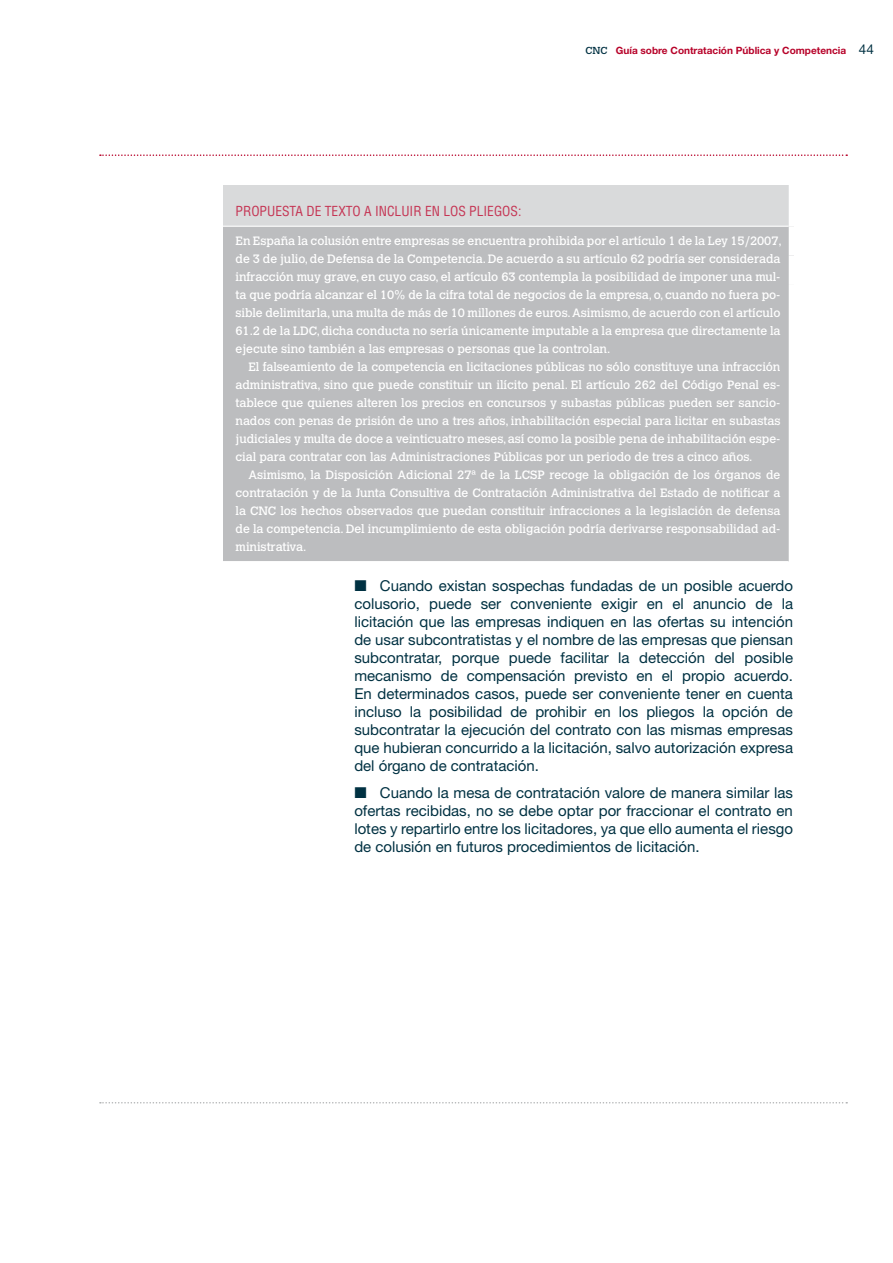
<style>
.page{position:relative;width:893px;height:1263px;background:#fff}
.page>*{position:absolute;margin:0;border:0;box-sizing:border-box;transform-origin:0 0}
.t1{font:15px/18px "Helvetica Neue";color:#003142;text-align:justify}
.t2{font:condensed 13.5px "Helvetica";color:#c53554}
.t3{font:12px/18px "Calvert MT Std";letter-spacing:-.005em;color:#fff;text-align:justify}
.t4{font:700 10.05px "Helvetica Neue";color:#b70229}
.s1{font-family:"Calvert MT Std";font-weight:400;color:#003142}
.s2{font-weight:400;font-size:13.5px;color:#003142}
.s3{font-family:"Flama";font-weight:300}
</style>
<div class="page">
<svg style="left:100px;top:1102px;width:747px;height:1px"></svg>
<svg style="left:100px;top:154px;width:747px;height:2px"></svg>
<div style="left:223px;top:185px;width:570px;height:41px;background:#d9dadb"></div>
<div style="left:223px;top:226px;width:570px;height:336px;background:#bcbdbf"></div>
<div style="left:789px;top:185px;width:9px;height:41px;background:#fff"></div>
<hr style="left:223px;top:226px;width:566px;height:1px;background:#fff">
<hr style="left:223px;top:561px;width:566px;height:1px;background:#fff">
<div style="left:789px;top:226px;width:9px;height:30px;background:#fff"></div>
<div style="left:789px;top:256px;width:9px;height:29px;background:#fff"></div>
<div style="left:789px;top:285px;width:9px;height:277px;background:#fff"></div>
<p class="t4" style="left:585px;top:44px;width:290px"><span class="s1">CNC</span> Guía sobre Contratación Pública y Competencia <span class="s2">44</span></p>
<p class="t2" style="left:236px;top:203px;width:16px">PROPUESTA</p>
<p class="t2" style="left:306px;top:203px;width:27px">DE TEXTO</p>
<p class="t2" style="left:364px;top:203px;width:19px">A INCLUIR</p>
<p class="t2" style="left:425px;top:203px;width:27px">EN LOS</p>
<p class="t2" style="left:469px;top:203px;width:8px">PLIEGOS</p>
<p class="t2" style="left:518px;top:203px;width:5px">:</p>
<p class="t3" style="left:236px;top:232px;width:548px">En España la colusión entre empresas se encuentra prohibida por el artículo 1 de la Ley 15/2007, de 3 de julio, de Defensa de la Competencia. De acuerdo a su artículo 62 podría ser considerada infracción muy grave, en cuyo caso, el artículo 63 contempla la posibilidad de imponer una mul&shy;ta que podría alcanzar el 10% de la cifra total de negocios de la empresa, o, cuando no fuera po&shy;sible delimitarla, una multa de más de 10 millones de euros. Asimismo, de acuerdo con el artículo 61.2 de la LDC, dicha conducta no sería únicamente imputable a la empresa que directamente la ejecute sino también a las empresas o personas que la controlan.</p>
<p class="t3" style="left:236px;top:358px;width:546px;text-indent:13px">El falseamiento de la competencia en licitaciones públicas no sólo constituye una infracción administrativa, sino que puede constituir un ilícito penal. El artículo 262 del Código Penal es&shy;tablece que quienes alteren los precios en concursos y subastas públicas pueden ser sancio&shy;nados con penas de prisión de uno a tres años, inhabilitación especial para licitar en subastas judiciales y multa de doce a veinticuatro meses, así como la posible pena de inhabilitación espe&shy;cial para contratar con las Administraciones Públicas por un periodo de tres a cinco años.</p>
<p class="t3" style="left:236px;top:466px;width:546px;text-indent:13px">Asimismo, la Disposición Adicional 27ª de la LCSP recoge la obligación de los órganos de contratación y de la Junta Consultiva de Contratación Administrativa del Estado de notificar a la CNC los hechos observados que puedan constituir infracciones a la legislación de defensa de la competencia. Del incumplimiento de esta obligación podría derivarse responsabilidad ad&shy;ministrativa.</p>
<p class="t1" style="left:354px;top:577px;width:440px"><span class="s3">π</span> Cuando existan sospechas fundadas de un posible acuerdo colusorio, puede ser conveniente exigir en el anuncio de la licitación que las empresas indiquen en las ofertas su intención de usar subcontratistas y el nombre de las empresas que piensan subcontratar, porque puede facilitar la detección del posible mecanismo de compensación previsto en el propio acuerdo.<br>En determinados casos, puede ser conveniente tener en cuenta incluso la posibilidad de prohibir en los pliegos la opción de subcontratar la ejecución del contrato con las mismas empresas que hubieran concurrido a la licitación, salvo autorización expresa del órgano de contratación.</p>
<p class="t1" style="left:354px;top:783px;width:440px"><span class="s3">π</span> Cuando la mesa de contratación valore de manera similar las ofertas recibidas, no se debe optar por fraccionar el contrato en lotes y repartirlo entre los licitadores, ya que ello aumenta el riesgo de colusión en futuros procedimientos de licitación.</p>
</div>
